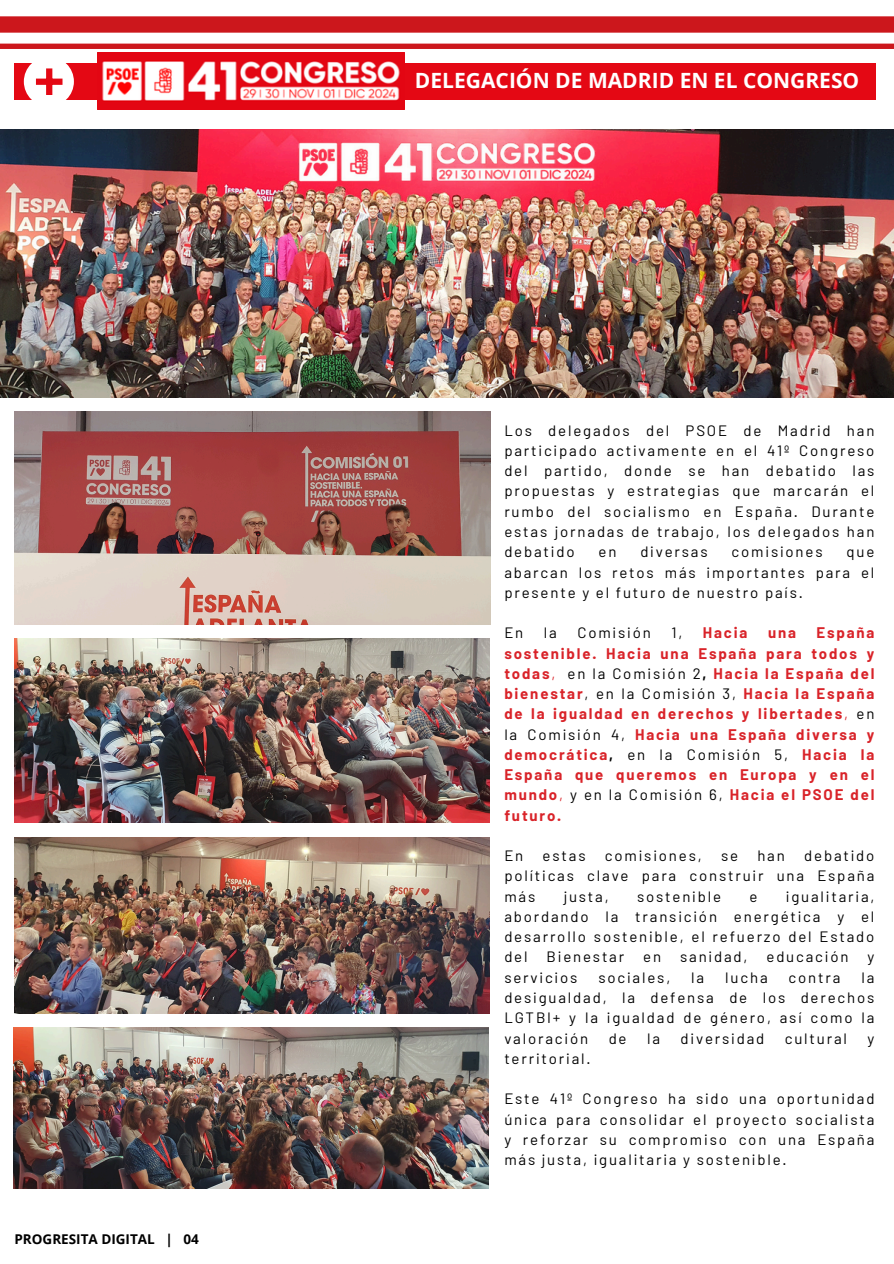
<style>
.page{position:relative;width:894px;height:1264px;background:#fff}
.page>*{position:absolute;margin:0;border:0;box-sizing:border-box;transform-origin:0 0}
.t1{font:700 21px "Open Sans";color:#fff}
.t2{font:15px/20.2px "Barlow";letter-spacing:.12em;color:#000;text-align:justify}
.t3{font:700 15px/20.2px "Barlow";letter-spacing:.12em;color:#d92329;text-align:justify}
.t4{font:700 13.5px "Open Sans";color:#000}
.s1{font-weight:400}
.s2{font-weight:400;color:#000}
.s3{color:#000}
</style>
<div class="page">
<svg style="left:0;top:16px;width:893px;height:33px"></svg>
<div style="left:14px;top:63px;width:862px;height:36px;background:#e40814"></div>
<div style="left:24px;top:57px;width:50px;height:50px;background:#fff;border-radius:50%"></div>
<svg style="left:36px;top:68px;width:26px;height:27px"></svg>
<img style="left:98px;top:52px;width:306px;height:58px">
<img style="left:0;top:129px;width:893px;height:269px">
<img style="left:294px;top:133px;width:306px;height:58px">
<img style="left:14px;top:411px;width:476px;height:213px">
<img style="left:15px;top:638px;width:474px;height:185px">
<img style="left:15px;top:837px;width:474px;height:176px">
<img style="left:13px;top:1027px;width:475px;height:161px">
<p class="t4" style="left:14px;top:1229px;width:186px">PROGRESITA DIGITAL | 04</p>
<h1 class="t1" style="left:415px;top:66px;width:445px">DELEGACIÓN DE MADRID EN EL CONGRESO</h1>
<p class="t2" style="left:504px;top:419px;width:371px">Los delegados del PSOE de Madrid han participado activamente en el 41º Congreso del partido, donde se han debatido las propuestas y estrategias que marcarán el rumbo del socialismo en España. Durante estas jornadas de trabajo, los delegados han debatido</p>
<p class="t2" style="left:598px;top:541px;width:19px">en</p>
<p class="t2" style="left:640px;top:541px;width:69px">diversas</p>
<p class="t2" style="left:731px;top:541px;width:92px">comisiones</p>
<p class="t2" style="left:504px;top:541px;width:371px;text-indent:342px">que abarcan los retos más importantes para el presente y el futuro de nuestro país.</p>
<p class="t2" style="left:504px;top:622px;width:20px">En</p>
<p class="t2" style="left:543px;top:622px;width:14px">la</p>
<p class="t2" style="left:577px;top:622px;width:75px">Comisión</p>
<p class="t2" style="left:671px;top:622px;width:12px">1,</p>
<p class="t3" style="left:702px;top:622px;width:46px">Hacia</p>
<p class="t3" style="left:767px;top:622px;width:29px">una</p>
<p class="t3" style="left:504px;top:622px;width:371px;text-indent:312px">España sostenible. Hacia una España para todos y todas<span class="s1">,</span> <span class="s2">en la Comisión 2</span><span class="s3">,</span> Hacia la España del bienestar<span class="s2">, en la Comisión 3,</span> Hacia la España de la igualdad en derechos y libertades<span class="s1">,</span> <span class="s2">en la Comisión 4,</span> Hacia una España diversa y democrática<span class="s3">,</span> <span class="s2">en la Comisión 5,</span> Hacia la España que queremos en Europa y en el mundo<span class="s1">,</span> <span class="s2">y en la Comisión 6,</span> Hacia el PSOE del futuro.</p>
<p class="t2" style="left:504px;top:845px;width:20px">En</p>
<p class="t2" style="left:542px;top:845px;width:44px">estas</p>
<p class="t2" style="left:604px;top:845px;width:98px">comisiones,</p>
<p class="t2" style="left:720px;top:845px;width:19px">se</p>
<p class="t2" style="left:757px;top:845px;width:29px">han</p>
<p class="t2" style="left:504px;top:845px;width:371px;text-indent:300px">debatido políticas clave para construir una España más</p>
<p class="t2" style="left:504px;top:885px;width:371px;text-indent:281px">igualitaria, abordando la transición energética y el desarrollo sostenible, el refuerzo del Estado del</p>
<p class="t2" style="left:563px;top:885px;width:46px">justa,</p>
<p class="t2" style="left:637px;top:885px;width:85px">sostenible</p>
<p class="t2" style="left:749px;top:885px;width:10px">e</p>
<p class="t2" style="left:546px;top:946px;width:79px">Bienestar</p>
<p class="t2" style="left:643px;top:946px;width:19px">en</p>
<p class="t2" style="left:680px;top:946px;width:69px">sanidad,</p>
<p class="t2" style="left:766px;top:946px;width:84px">educación</p>
<p class="t2" style="left:867px;top:946px;width:8px">y</p>
<p class="t2" style="left:504px;top:966px;width:75px">servicios</p>
<p class="t2" style="left:598px;top:966px;width:73px">sociales,</p>
<p class="t2" style="left:691px;top:966px;width:14px">la</p>
<p class="t2" style="left:725px;top:966px;width:44px">lucha</p>
<p class="t2" style="left:788px;top:966px;width:53px">contra</p>
<p class="t2" style="left:504px;top:966px;width:371px;text-indent:357px">la desigualdad, la defensa de los derechos LGTBI+ y la igualdad de género, así como la valoración</p>
<p class="t2" style="left:608px;top:1027px;width:19px">de</p>
<p class="t2" style="left:647px;top:1027px;width:14px">la</p>
<p class="t2" style="left:680px;top:1027px;width:85px">diversidad</p>
<p class="t2" style="left:784px;top:1027px;width:64px">cultural</p>
<p class="t2" style="left:867px;top:1027px;width:8px">y</p>
<p class="t2" style="left:504px;top:1047px;width:88px">territorial.</p>
<p class="t2" style="left:504px;top:1088px;width:371px">Este 41º Congreso ha sido una oportunidad única para consolidar el proyecto socialista y reforzar su compromiso con una España más justa, igualitaria y sostenible.</p>
</div>
